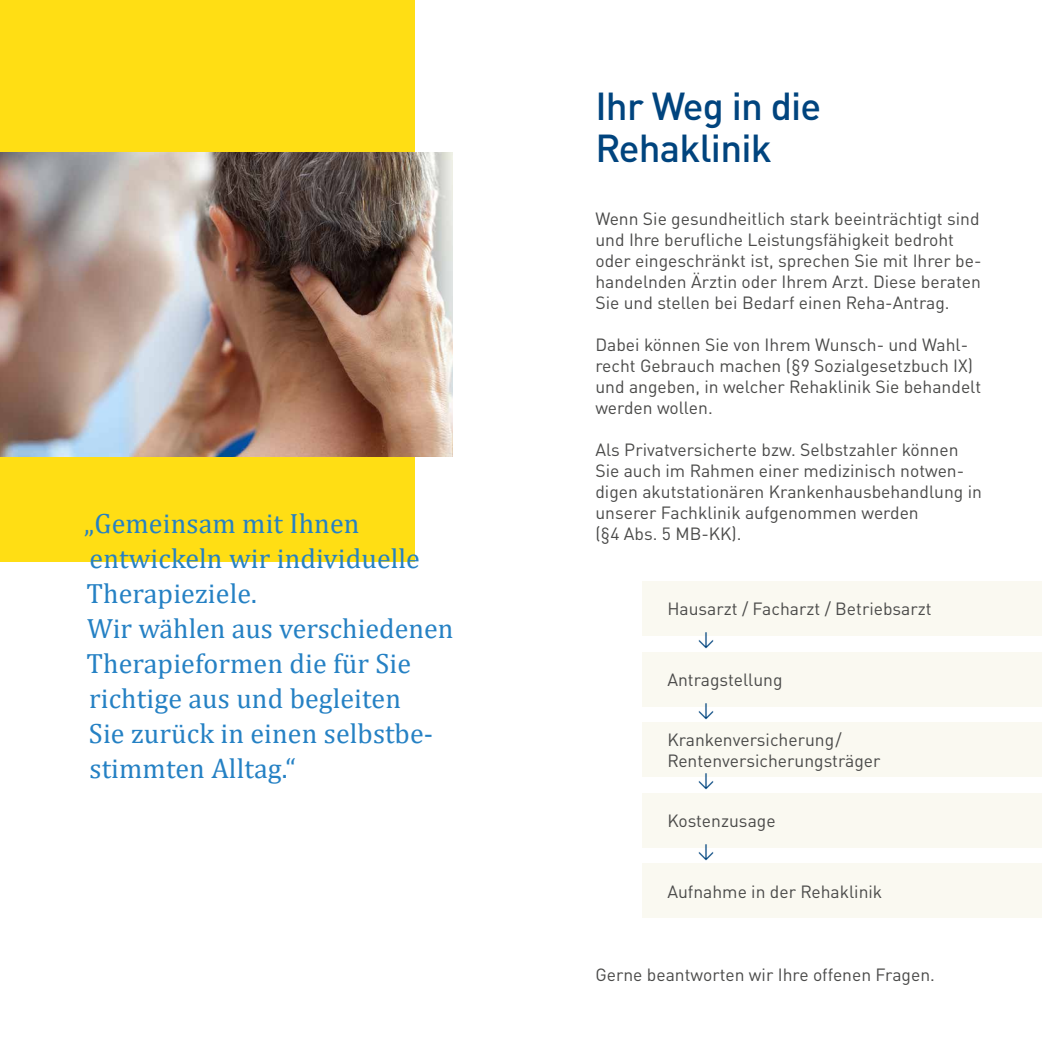
<style>
.page{position:relative;width:1042px;height:1042px;background:#fff}
.page>*{position:absolute;margin:0;border:0;box-sizing:border-box;transform-origin:0 0}
.t1{font:500 38.5px/42px "DINOT";letter-spacing:-.02em;color:#00447e}
.t2{font:28px/35px "Cambria";letter-spacing:.005em;color:#2581c4}
.t3{font:17.5px/21px "DINOT";color:#4a4a49}
.t4{font:17.5px "DINOT";color:#00447e}
</style>
<div class="page">
<div style="left:0;top:0;width:415px;height:561px;background:#ffde14"></div>
<img style="left:0;top:152px;width:452px;height:304px">
<div style="left:642px;top:581px;width:400px;height:55px;background:#faf9f1"></div>
<div style="left:642px;top:652px;width:400px;height:54px;background:#faf9f1"></div>
<div style="left:642px;top:793px;width:400px;height:54px;background:#faf9f1"></div>
<div style="left:642px;top:863px;width:400px;height:55px;background:#faf9f1"></div>
<div style="left:642px;top:722px;width:400px;height:55px;background:#faf9f1"></div>
<h2 class="t2" style="left:84px;top:505px;width:371px">„Gemeinsam mit Ihnen entwickeln wir individuelle<br>Therapieziele.<br>Wir wählen aus verschiedenen<br>Therapieformen die für Sie richtige aus und begleiten<br>Sie zurück in einen selbstbe&shy;stimmten Alltag.“</h2>
<h1 class="t1" style="left:595px;top:84px;width:227px">Ihr Weg in die<br>Rehaklinik</h1>
<p class="t3" style="left:595px;top:208px;width:388px">Wenn Sie gesundheitlich stark beeinträchtigt sind und Ihre berufliche Leistungsfähigkeit bedroht oder eingeschränkt ist, sprechen Sie mit Ihrer be&shy;handelnden Ärztin oder Ihrem Arzt. Diese beraten Sie und stellen bei Bedarf einen Reha-Antrag.</p>
<p class="t3" style="left:595px;top:334px;width:387px">Dabei können Sie von Ihrem Wunsch- und Wahl&shy;recht Gebrauch machen (§9 Sozialgesetzbuch IX) und angeben, in welcher Rehaklinik Sie behandelt werden wollen.</p>
<p class="t3" style="left:595px;top:439px;width:388px">Als Privatversicherte bzw. Selbstzahler können Sie auch im Rahmen einer medizinisch notwen&shy;digen akutstationären Krankenhausbehandlung in unserer Fachklinik aufgenommen werden<br>(§4 Abs. 5 MB-KK).</p>
<p class="t3" style="left:667px;top:598px;width:266px">Hausarzt / Facharzt / Betriebsarzt</p>
<p class="t4" style="left:697px;top:628px;width:19px">↓</p>
<p class="t3" style="left:667px;top:669px;width:117px">Antragstellung</p>
<p class="t4" style="left:697px;top:698px;width:19px">↓</p>
<p class="t3" style="left:667px;top:729px;width:215px">Krankenversicherung/<br>Rentenversicherungsträger</p>
<p class="t4" style="left:697px;top:769px;width:19px">↓</p>
<p class="t3" style="left:667px;top:810px;width:110px">Kostenzusage</p>
<p class="t4" style="left:697px;top:839px;width:19px">↓</p>
<p class="t3" style="left:667px;top:880px;width:216px">Aufnahme in der Rehaklinik</p>
<p class="t3" style="left:595px;top:964px;width:341px">Gerne beantworten wir Ihre offenen Fragen.</p>
</div>
